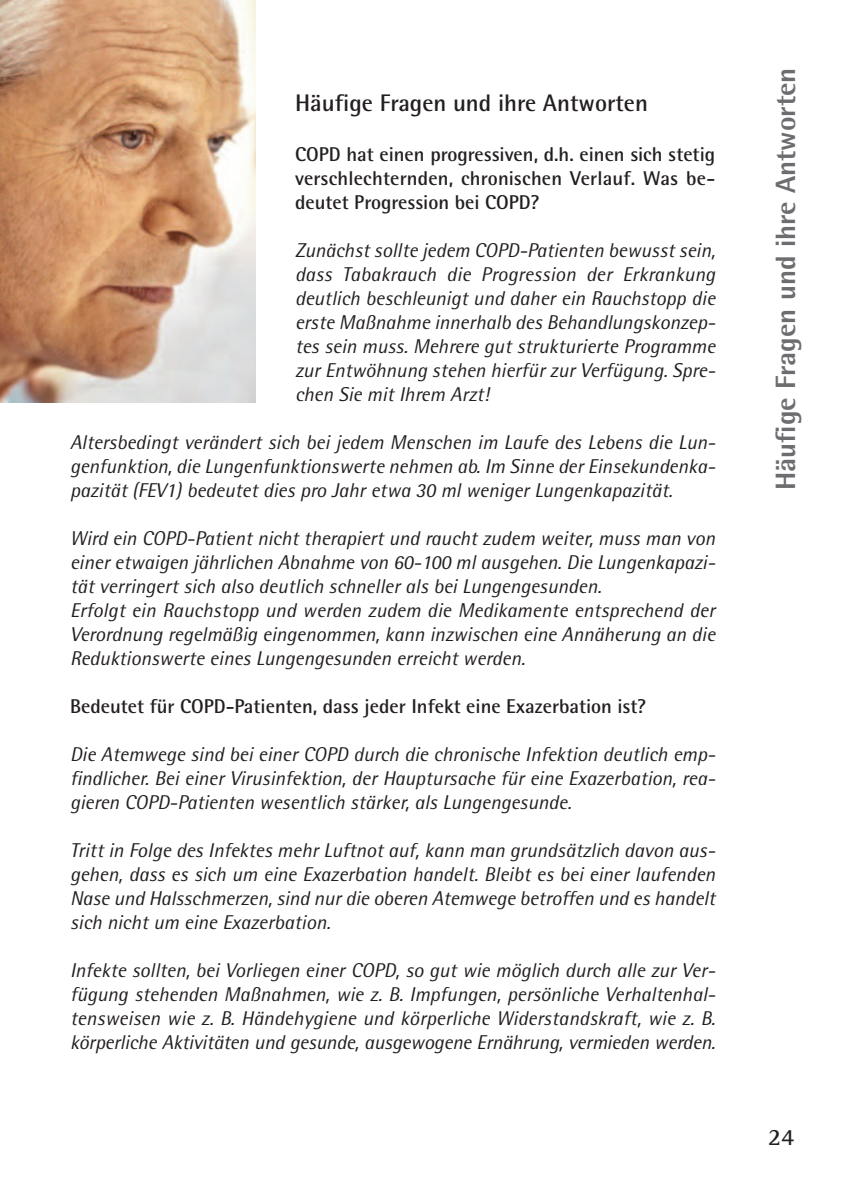
<style>
.page{position:relative;width:842px;height:1191px;background:#fff}
.page>*{position:absolute;margin:0;border:0;box-sizing:border-box;transform-origin:0 0}
.t1{font:800 28px "Rotis Semi Sans";color:#6c6d70}
.t2{font:700 24px "Rotis Semi Sans";color:#231f20}
.t3{font:700 24px "Rotis Semi Serif";color:#231f20}
.t4{font:italic 20px/24px "Rotis Semi Sans";color:#231f20}
.t5{font:700 20px/24px "Rotis Semi Sans";color:#231f20;text-align:justify}
</style>
<div class="page">
<img style="left:0;top:0;width:255px;height:403px">
<p class="t2" style="left:295px;top:94px;width:354px">Häufige Fragen und ihre Antworten</p>
<p class="t5" style="left:295px;top:144px;width:422px">COPD hat einen progressiven, d.h. einen sich stetig verschlechternden, chronischen Verlauf. Was be&shy;deutet Progression bei COPD?</p>
<p class="t4" style="left:295px;top:240px;width:422px">Zunächst sollte jedem COPD-Patienten bewusst sein, dass Tabakrauch die Progression der Erkrankung deutlich beschleunigt und daher ein Rauchstopp die erste Maßnahme innerhalb des Behandlungskonzep&shy;tes sein muss. Mehrere gut strukturierte Programme zur Entwöhnung stehen hierfür zur Verfügung. Spre&shy;chen Sie mit Ihrem Arzt!</p>
<p class="t4" style="left:70px;top:432px;width:644px;text-align:justify">Altersbedingt verändert sich bei jedem Menschen im Laufe des Lebens die Lun&shy;genfunktion, die Lungenfunktionswerte nehmen ab. Im Sinne der Einsekundenka&shy;pazität (FEV1) bedeutet dies pro Jahr etwa 30 ml weniger Lungenkapazität.</p>
<p class="t4" style="left:70px;top:528px;width:647px">Wird ein COPD-Patient nicht therapiert und raucht zudem weiter, muss man von einer etwaigen jährlichen Abnahme von 60-100 ml ausgehen. Die Lungenkapazi&shy;tät verringert sich also deutlich schneller als bei Lungengesunden.<br>Erfolgt ein Rauchstopp und werden zudem die Medikamente entsprechend der Verordnung regelmäßig eingenommen, kann inzwischen eine Annäherung an die Reduktionswerte eines Lungengesunden erreicht werden.</p>
<p class="t5" style="left:70px;top:696px;width:578px">Bedeutet für COPD-Patienten, dass jeder Infekt eine Exazerbation ist?</p>
<p class="t4" style="left:70px;top:744px;width:644px;text-align:justify">Die Atemwege sind bei einer COPD durch die chronische Infektion deutlich emp&shy;findlicher. Bei einer Virusinfektion, der Hauptursache für eine Exazerbation, rea&shy;gieren COPD-Patienten wesentlich stärker, als Lungengesunde.</p>
<p class="t4" style="left:70px;top:840px;width:647px">Tritt in Folge des Infektes mehr Luftnot auf, kann man grundsätzlich davon aus&shy;gehen, dass es sich um eine Exazerbation handelt. Bleibt es bei einer laufenden Nase und Halsschmerzen, sind nur die oberen Atemwege betroffen und es handelt sich nicht um eine Exazerbation.</p>
<p class="t4" style="left:70px;top:960px;width:647px">Infekte sollten, bei Vorliegen einer COPD, so gut wie möglich durch alle zur Ver&shy;fügung stehenden Maßnahmen, wie z. B. Impfungen, persönliche Verhaltenhal&shy;tensweisen wie z. B. Händehygiene und körperliche Widerstandskraft, wie z. B. körperliche Aktivitäten und gesunde, ausgewogene Ernährung, vermieden werden.</p>
<h1 class="t1" style="left:776px;top:490px;width:424px;rotate:-90deg">Häufige Fragen und ihre Antworten</h1>
<p class="t3" style="left:768px;top:1129px;width:28px">24</p>
</div>
